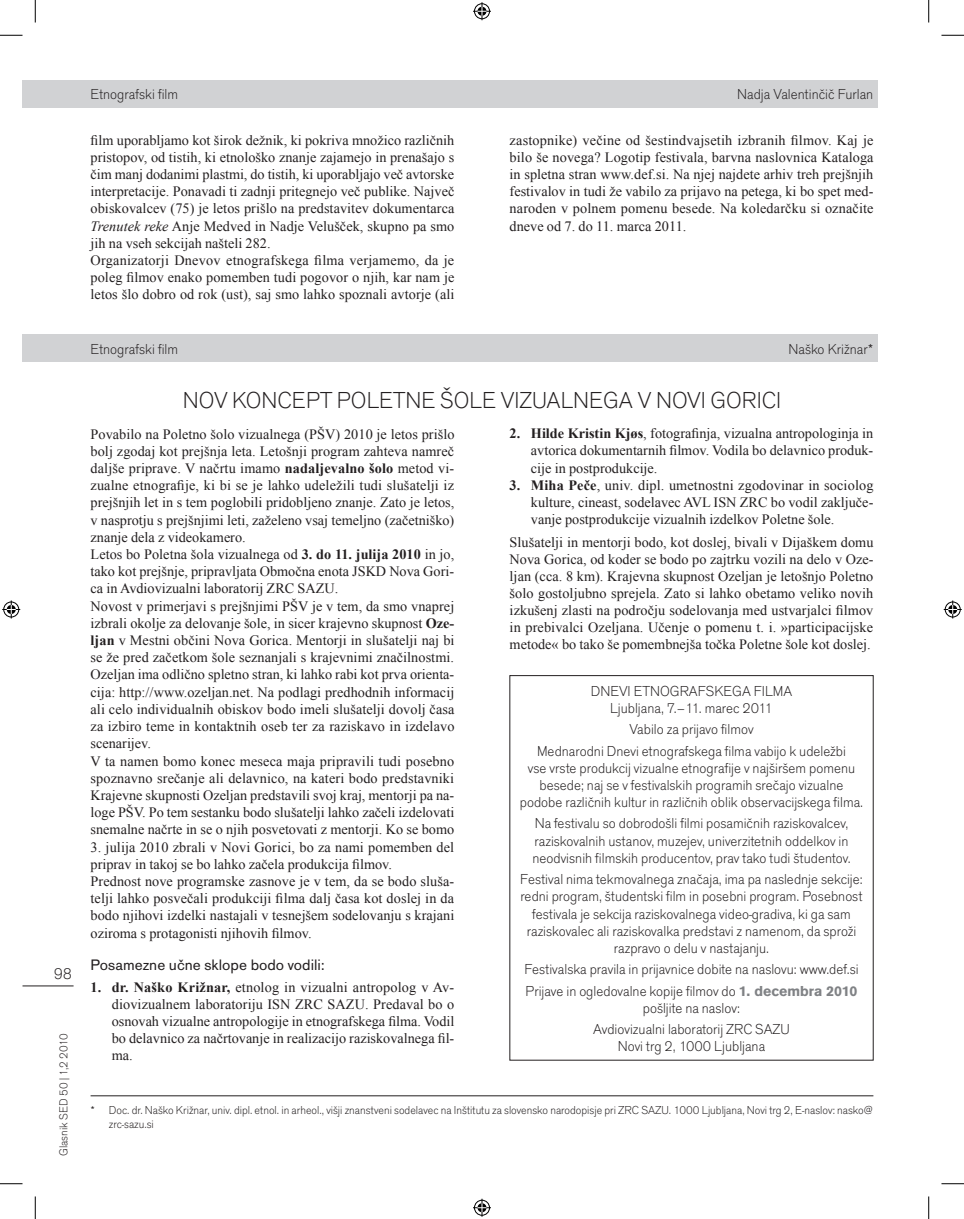
<style>
.page{position:relative;width:964px;height:1219px;background:#fff}
.page>*{position:absolute;margin:0;border:0;box-sizing:border-box;transform-origin:0 0}
.t1{font:24px "Accius TEE Ligh";color:#231f20}
.t2{font:16.5px "Accius TEE Ligh";color:#231f20}
.t3{font:15.75px "Accius TEE";color:#231f20}
.t4{font:15px/17.1px "Accius TEE Ligh";color:#231f20;text-align:center}
.t5{font:14.25px/17.2px "Times New Roman";letter-spacing:.005em;color:#231f20;text-align:justify}
.t6{font:12px/14.5px "Accius TEE Ligh";color:#231f20}
.s1{font-style:italic}
.s2{font-weight:700}
.s3{font-family:"Accius TEE";font-weight:700;color:#808285}
</style>
<div class="page">
<hr style="left:22px;top:985px;width:52px;height:1px;background:#231f20">
<div style="left:22px;top:80px;width:855px;height:28px;background:#d1d2d4"></div>
<hr style="left:91px;top:1095px;width:782px;height:1px;background:#231f20">
<div style="left:22px;top:334px;width:855px;height:28px;background:#d1d2d4"></div>
<svg style="left:0;top:35px;width:22px;height:1px"></svg>
<svg style="left:941px;top:35px;width:22px;height:1px"></svg>
<svg style="left:0;top:1183px;width:22px;height:1px"></svg>
<svg style="left:941px;top:1183px;width:22px;height:1px"></svg>
<svg style="left:35px;top:0;width:1px;height:22px"></svg>
<svg style="left:35px;top:1196px;width:1px;height:23px"></svg>
<svg style="left:928px;top:0;width:1px;height:22px"></svg>
<svg style="left:928px;top:1196px;width:1px;height:23px"></svg>
<svg style="left:473px;top:2px;width:18px;height:18px"></svg>
<svg style="left:473px;top:1198px;width:18px;height:18px"></svg>
<svg style="left:2px;top:600px;width:18px;height:18px"></svg>
<svg style="left:943px;top:600px;width:18px;height:18px"></svg>
<p class="t2" style="left:54px;top:964px;width:20px">98</p>
<p class="t6" style="left:56px;top:1156px;width:124px;rotate:-90deg">Glasnik SED 50|1,2 2010</p>
<p class="t4" style="left:91px;top:86px;width:89px">Etnografski film</p>
<p class="t4" style="left:737px;top:86px;width:138px">Nadja Valentinčič Furlan</p>
<p class="t5" style="left:91px;top:132px;width:365px;text-align:left">film uporabljamo kot širok dežnik, ki pokriva množico različnih pristopov, od tistih, ki etnološko znanje zajamejo in prenašajo s čim manj dodanimi plastmi, do tistih, ki uporabljajo več avtorske interpretacije. Ponavadi ti zadnji pritegnejo več publike. Največ obiskovalcev (75) je letos prišlo na predstavitev dokumentarca <span class="s1">Trenutek reke</span> Anje Medved in Nadje Velušček, skupno pa smo jih na vseh sekcijah našteli 282.<br>Organizatorji Dnevov etnografskega filma verjamemo, da je poleg filmov enako pomemben tudi pogovor o njih, kar nam je letos šlo dobro od rok (ust), saj smo lahko spoznali avtorje (ali</p>
<p class="t5" style="left:509px;top:131px;width:365px">zastopnike) večine od šestindvajsetih izbranih filmov. Kaj je bilo še novega? Logotip festivala, barvna naslovnica Kataloga in spletna stran www.def.si. Na njej najdete arhiv treh prejšnjih festivalov in tudi že vabilo za prijavo na petega, ki bo spet med&shy;naroden v polnem pomenu besede. Na koledarčku si označite dneve od 7. do 11. marca 2011.</p>
<p class="t4" style="left:91px;top:340px;width:89px">Etnografski film</p>
<p class="t4" style="left:788px;top:340px;width:86px">Naško Križnar*</p>
<h1 class="t1" style="left:183px;top:387px;width:600px">NOV KONCEPT POLETNE ŠOLE VIZUALNEGA V NOVI GORICI</h1>
<p class="t5" style="left:91px;top:425px;width:365px;text-align:left">Povabilo na Poletno šolo vizualnega (PŠV) 2010 je letos prišlo bolj zgodaj kot prejšnja leta. Letošnji program zahteva namreč daljše priprave. V načrtu imamo <span class="s2">nadaljevalno šolo</span> metod vi&shy;zualne etnografije, ki bi se je lahko udeležili tudi slušatelji iz prejšnjih let in s tem poglobili pridobljeno znanje. Zato je letos, v nasprotju s prejšnjimi leti, zaželeno vsaj temeljno (začetniško) znanje dela z videokamero.<br>Letos bo Poletna šola vizualnega od <span class="s2">3. do 11. julija 2010</span> in jo, tako kot prejšnje, pripravljata Območna enota JSKD Nova Gori&shy;ca in Avdiovizualni laboratorij ZRC SAZU.<br>Novost v primerjavi s prejšnjimi PŠV je v tem, da smo vnaprej izbrali okolje za delovanje šole, in sicer krajevno skupnost <span class="s2">Oze&shy;ljan</span> v Mestni občini Nova Gorica. Mentorji in slušatelji naj bi se že pred začetkom šole seznanjali s krajevnimi značilnostmi.<br>Ozeljan ima odlično spletno stran, ki lahko rabi kot prva orienta&shy;cija: http://www.ozeljan.net. Na podlagi predhodnih informacij ali celo individualnih obiskov bodo imeli slušatelji dovolj časa za izbiro teme in kontaktnih oseb ter za raziskavo in izdelavo scenarijev.<br>V ta namen bomo konec meseca maja pripravili tudi posebno spoznavno srečanje ali delavnico, na kateri bodo predstavniki Krajevne skupnosti Ozeljan predstavili svoj kraj, mentorji pa na&shy;loge PŠV. Po tem sestanku bodo slušatelji lahko začeli izdelovati snemalne načrte in se o njih posvetovati z mentorji. Ko se bomo</p>
<p class="t5" style="left:91px;top:838px;width:365px;text-align:left">3. julija 2010 zbrali v Novi Gorici, bo za nami pomemben del priprav in takoj se bo lahko začela produkcija filmov.<br>Prednost nove programske zasnove je v tem, da se bodo sluša&shy;telji lahko posvečali produkciji filma dalj časa kot doslej in da bodo njihovi izdelki nastajali v tesnejšem sodelovanju s krajani oziroma s protagonisti njihovih filmov.</p>
<p class="t3" style="left:91px;top:956px;width:235px">Posamezne učne sklope bodo vodili:</p>
<p class="t5" style="left:112px;top:978px;width:344px;text-indent:-21px"><span class="s2">1. dr. Naško Križnar,</span> etnolog in vizualni antropolog v Av&shy;diovizualnem laboratoriju ISN ZRC SAZU. Predaval bo o osnovah vizualne antropologije in etnografskega filma. Vodil bo delavnico za načrtovanje in realizacijo raziskovalnega fil&shy;ma.</p>
<p class="t5" style="left:531px;top:425px;width:344px;text-indent:-21px"><span class="s2">2. Hilde Kristin Kjøs</span>, fotografinja, vizualna antropologinja in avtorica dokumentarnih filmov. Vodila bo delavnico produk&shy;cije in postprodukcije.</p>
<p class="t5" style="left:531px;top:476px;width:344px;text-indent:-21px"><span class="s2">3. Miha Peče</span>, univ. dipl. umetnostni zgodovinar in sociolog kulture, cineast, sodelavec AVL ISN ZRC bo vodil zaključe&shy;vanje postprodukcije vizualnih izdelkov Poletne šole.</p>
<p class="t5" style="left:509px;top:533px;width:365px">Slušatelji in mentorji bodo, kot doslej, bivali v Dijaškem domu Nova Gorica, od koder se bodo po zajtrku vozili na delo v Oze&shy;ljan (cca. 8 km). Krajevna skupnost Ozeljan je letošnjo Poletno šolo gostoljubno sprejela. Zato si lahko obetamo veliko novih izkušenj zlasti na področju sodelovanja med ustvarjalci filmov in prebivalci Ozeljana. Učenje o pomenu t. i. »participacijske metode« bo tako še pomembnejša točka Poletne šole kot doslej.</p>
<p class="t4" style="left:590px;top:682px;width:203px">DNEVI ETNOGRAFSKEGA FILMA<br>Ljubljana, 7.–11. marec 2011</p>
<p class="t4" style="left:537px;top:718px;width:310px;line-height:21.5px">Vabilo za prijavo filmov<br>Mednarodni Dnevi etnografskega filma vabijo k udeležbi</p>
<p class="t4" style="left:520px;top:759px;width:344px">vse vrste produkcij vizualne etnografije v najširšem pomenu besede; naj se v festivalskih programih srečajo vizualne podobe različnih kultur in različnih oblik observacijskega filma.</p>
<p class="t4" style="left:532px;top:815px;width:320px;text-align:left">Na festivalu so dobrodošli filmi posamičnih raziskovalcev, raziskovalnih ustanov, muzejev, univerzitetnih oddelkov in neodvisnih filmskih producentov, prav tako tudi študentov.</p>
<p class="t4" style="left:520px;top:871px;width:344px">Festival nima tekmovalnega značaja, ima pa naslednje sekcije: redni program, študentski film in posebni program. Posebnost festivala je sekcija raziskovalnega video-gradiva, ki ga sam raziskovalec ali raziskovalka predstavi z namenom, da sproži razpravo o delu v nastajanju.</p>
<p class="t4" style="left:524px;top:958px;width:336px;line-height:21.5px;text-align:left">Festivalska pravila in prijavnice dobite na naslovu: www.def.si<br>Prijave in ogledovalne kopije filmov do <span class="s3">1. decembra 2010</span></p>
<p class="t4" style="left:593px;top:997px;width:198px;line-height:21.5px">pošljite na naslov:<br>Avdiovizualni laboratorij ZRC SAZU</p>
<p class="t4" style="left:617px;top:1038px;width:149px">Novi trg 2, 1000 Ljubljana</p>
<p class="t6" style="left:109px;top:1102px;width:765px;text-indent:-18px">* Doc. dr. Naško Križnar, univ. dipl. etnol. in arheol., višji znanstveni sodelavec na Inštitutu za slovensko narodopisje pri ZRC SAZU. 1000 Ljubljana, Novi trg 2, E-naslov: nasko@ zrc-sazu.si</p>
</div>
